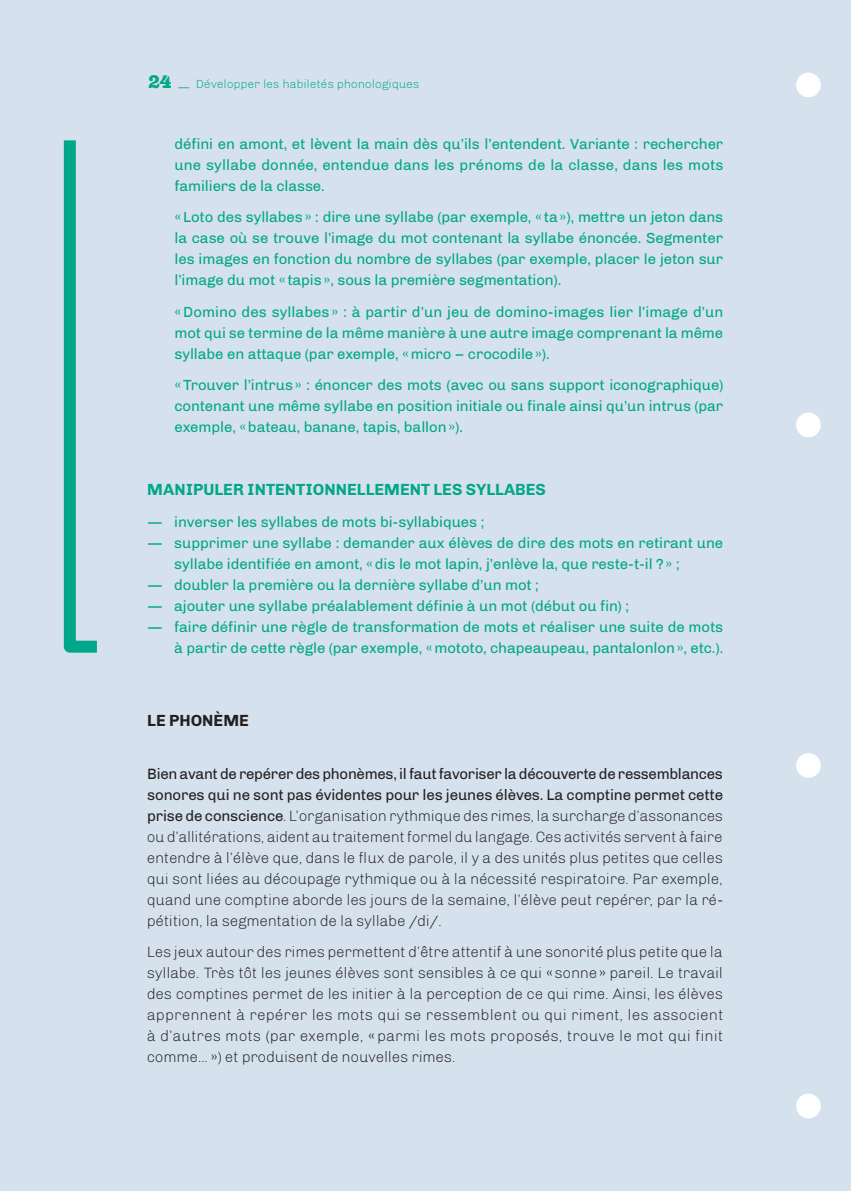
<style>
.page{position:relative;width:851px;height:1191px;background:#fff}
.page>*{position:absolute;margin:0;border:0;box-sizing:border-box;transform-origin:0 0}
.t1{font:700 16.5px "Chivo";color:#00a788}
.t2{font:700 16.5px "Chivo";color:#231f20}
.t3{font:300 15.3px/21px "Chivo";letter-spacing:-.01em;color:#231f20;text-align:justify}
.t4{font:15px/21px "Chivo";letter-spacing:-.005em;color:#00a788;text-align:justify}
.t5{font:300 12px "Chivo";color:#00a788}
.s1{font-family:"Hernandez Niu W00";font-weight:800;font-size:18px}
.s2{font-weight:400}
</style>
<div class="page">
<div style="left:0;top:0;width:850px;height:1191px;background:#d5e1ed"></div>
<svg style="left:63px;top:140px;width:34px;height:513px"></svg>
<div style="left:796px;top:73px;width:24px;height:24px;background:#fff;border-radius:50%"></div>
<div style="left:796px;top:412px;width:24px;height:25px;background:#fff;border-radius:50%"></div>
<div style="left:796px;top:753px;width:24px;height:25px;background:#fff;border-radius:50%"></div>
<div style="left:796px;top:1093px;width:24px;height:25px;background:#fff;border-radius:50%"></div>
<p class="t5" style="left:148px;top:77px;width:273px"><span class="s1">24</span> — Développer les habiletés phonologiques</p>
<p class="t4" style="left:174px;top:133px;width:550px">défini en amont, et lèvent la main dès qu’ils l’entendent. Variante : rechercher une syllabe donnée, entendue dans les prénoms de la classe, dans les mots familiers de la classe.</p>
<p class="t4" style="left:174px;top:206px;width:550px">«Loto des syllabes» : dire une syllabe (par exemple, « ta»), mettre un jeton dans la case où se trouve l’image du mot contenant la syllabe énoncée. Segmenter les images en fonction du nombre de syllabes (par exemple, placer le jeton sur l’image du mot « tapis», sous la première segmentation).</p>
<p class="t4" style="left:174px;top:301px;width:550px">«Domino des syllabes» : à partir d’un jeu de domino-images lier l’image d’un mot qui se termine de la même manière à une autre image comprenant la même syllabe en attaque (par exemple, «micro – crocodile»).</p>
<p class="t4" style="left:174px;top:374px;width:550px">«Trouver l’intrus» : énoncer des mots (avec ou sans support iconographique) contenant une même syllabe en position initiale ou finale ainsi qu’un intrus (par exemple, «bateau, banane, tapis, ballon»).</p>
<p class="t1" style="left:147px;top:480px;width:400px">MANIPULER INTENTIONNELLEMENT LES SYLLABES</p>
<p class="t4" style="left:147px;top:511px;width:338px">— inverser les syllabes de mots bi-syllabiques ;</p>
<p class="t4" style="left:174px;top:532px;width:550px;text-indent:-27px">— supprimer une syllabe : demander aux élèves de dire des mots en retirant une syllabe identifiée en amont, «dis le mot lapin, j’enlève la, que reste-t-il ?» ;</p>
<p class="t4" style="left:147px;top:574px;width:393px">— doubler la première ou la dernière syllabe d’un mot ;</p>
<p class="t4" style="left:147px;top:595px;width:483px">— ajouter une syllabe préalablement définie à un mot (début ou fin) ;</p>
<p class="t4" style="left:147px;top:616px;width:577px;text-align:right">— faire définir une règle de transformation de mots et réaliser une suite de mots à partir de cette règle (par exemple, «mototo, chapeaupeau, pantalonlon», etc.).</p>
<p class="t2" style="left:147px;top:711px;width:103px">LE PHONÈME</p>
<p class="t3" style="left:147px;top:763px;width:577px"><span class="s2">Bien avant de repérer des phonèmes, il faut favoriser la découverte de ressemblances sonores qui ne sont pas évidentes pour les jeunes élèves. La comptine permet cette prise de conscience</span>. L’organisation rythmique des rimes, la surcharge d’assonances ou d’allitérations, aident au traitement formel du langage. Ces activités servent à faire entendre à l’élève que, dans le flux de parole, il y a des unités plus petites que celles qui sont liées au découpage rythmique ou à la nécessité respiratoire. Par exemple, quand une comptine aborde les jours de la semaine, l’élève peut repérer, par la ré&shy;pétition, la segmentation de la syllabe /di/.</p>
<p class="t3" style="left:147px;top:941px;width:578px">Les jeux autour des rimes permettent d’être attentif à une sonorité plus petite que la syllabe. Très tôt les jeunes élèves sont sensibles à ce qui «sonne» pareil. Le travail des comptines permet de les initier à la perception de ce qui rime. Ainsi, les élèves apprennent à repérer les mots qui se ressemblent ou qui riment, les associent à d’autres mots (par exemple, «parmi les mots proposés, trouve le mot qui finit comme…») et produisent de nouvelles rimes.</p>
</div>
